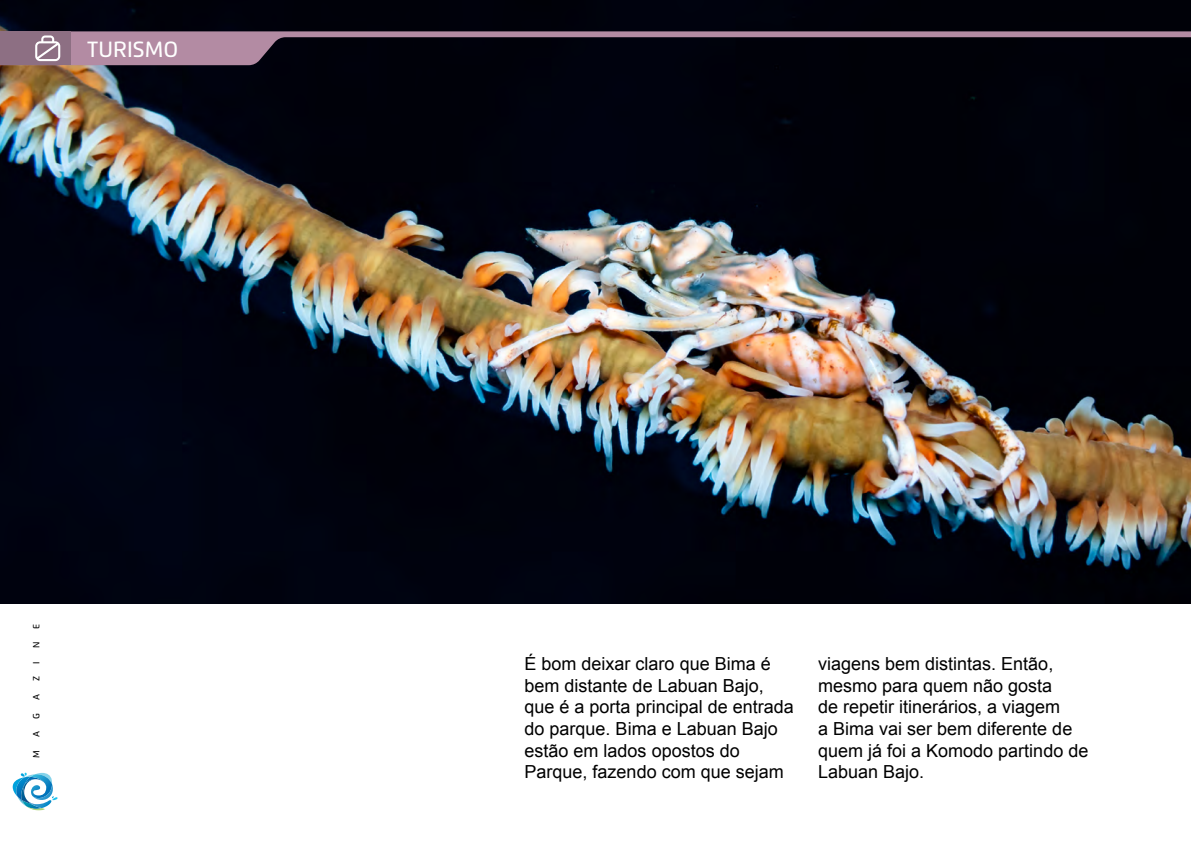
<style>
.page{position:relative;width:1191px;height:842px;background:#fff}
.page>*{position:absolute;margin:0;border:0;box-sizing:border-box;transform-origin:0 0}
.t1{font:500 22px "Flexo";color:#fff}
.t2{font:18px/21.6px "Arial";color:#000}
.t3{font:500 9.1px "Flexo";color:#000}
</style>
<div class="page">
<svg style="left:13px;top:772px;width:45px;height:38px"></svg>
<img style="left:0;top:0;width:1191px;height:603px">
<svg style="left:70px;top:31px;width:1121px;height:34px;background:#382c3a"></svg>
<div style="left:0;top:31px;width:70px;height:34px;background:#8d6f83"></div>
<svg style="left:35px;top:35px;width:25px;height:26px"></svg>
<p class="t1" style="left:87px;top:36px;width:93px">TURISMO</p>
<p class="t3" style="left:31px;top:629px;width:6px;rotate:-90deg">E</p>
<p class="t3" style="left:31px;top:648px;width:8px;rotate:-90deg">N</p>
<p class="t3" style="left:31px;top:663px;width:4px;rotate:-90deg">I</p>
<p class="t3" style="left:31px;top:681px;width:7px;rotate:-90deg">Z</p>
<p class="t3" style="left:31px;top:700px;width:8px;rotate:-90deg">A</p>
<p class="t3" style="left:31px;top:719px;width:7px;rotate:-90deg">G</p>
<p class="t3" style="left:31px;top:737px;width:8px;rotate:-90deg">A</p>
<p class="t3" style="left:31px;top:758px;width:9px;rotate:-90deg">M</p>
<p class="t2" style="left:524px;top:653px;width:271px">É bom deixar claro que Bima é bem distante de Labuan Bajo, que é a porta principal de entrada do parque. Bima e Labuan Bajo estão em lados opostos do<br>Parque, fazendo com que sejam</p>
<p class="t2" style="left:818px;top:653px;width:272px">viagens bem distintas. Então, mesmo para quem não gosta<br>de repetir itinerários, a viagem<br>a Bima vai ser bem diferente de quem já foi a Komodo partindo de<br>Labuan Bajo.</p>
</div>
